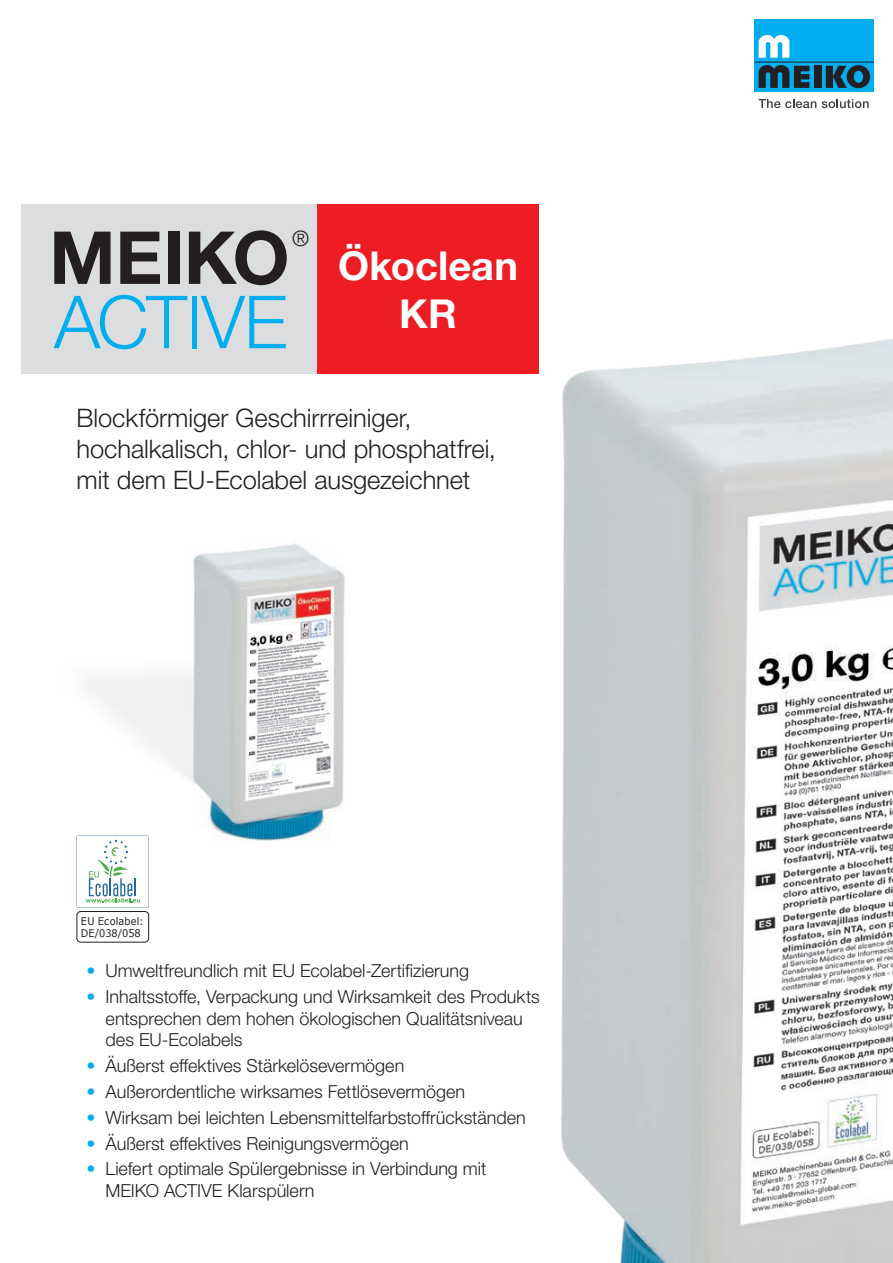
<style>
.page{position:relative;width:893px;height:1263px;background:#fff}
.page>*{position:absolute;margin:0;border:0;box-sizing:border-box;transform-origin:0 0}
.t1{font:300 73.2px "Helvetica Neue LTW1 G";letter-spacing:-.015em;color:#00aeef}
.t2{font:700 73.2px "Helvetica Neue LTW1 G";letter-spacing:-.005em;color:#231f20}
.t3{font:700 39.9px/47.8px "Helvetica Neue LTW1 G";color:#fff;text-align:center}
.t4{font:300 25.5px/30.6px "Helvetica Neue LTW1 G";letter-spacing:-.005em;color:#231f20}
.t5{font:300 21.3px "Helvetica Neue LTW1 G";color:#231f20}
.t6{font:300 18px/21.6px "Helvetica Neue LTW1 G";color:#231f20}
.t7{font:10.5px/12.6px "Verdana";letter-spacing:.015em;color:#231f20;scale:.93 1}
.s1{color:#00aeef}
</style>
<div class="page">
<img style="left:561px;top:338px;width:332px;height:925px">
<img style="left:76px;top:543px;width:269px;height:400px">
<div style="left:755px;top:19px;width:119px;height:73px;background:#00aeef"></div>
<div style="left:814px;top:66px;width:7px;height:22px;background:#231f20"></div>
<svg style="left:826px;top:65px;width:44px;height:23px"></svg>
<hr style="left:755px;top:62px;width:119px;height:1px;background:#231f20">
<svg style="left:759px;top:35px;width:30px;height:23px"></svg>
<svg style="left:759px;top:65px;width:50px;height:23px"></svg>
<svg style="left:759px;top:99px;width:57px;height:9px"></svg>
<svg style="left:822px;top:99px;width:47px;height:9px"></svg>
<div style="left:77px;top:911px;width:72px;height:31px;background:#fff;border-radius:4px"></div>
<div style="left:77px;top:911px;width:72px;height:31px;border:1px solid #231f20;border-radius:4px"></div>
<svg style="left:77px;top:836px;width:72px;height:72px"></svg>
<div style="left:21px;top:205px;width:297px;height:169px;background:#dcdddf"></div>
<div style="left:318px;top:205px;width:221px;height:169px;background:#ee1d23"></div>
<p class="t5" style="left:292px;top:225px;width:19px">®</p>
<h1 class="t2" style="left:49px;top:213px;width:242px">MEIKO</h1>
<h1 class="t1" style="left:54px;top:277px;width:235px">ACTIVE</h1>
<h2 class="t3" style="left:338px;top:241px;width:181px">Ökoclean<br>KR</h2>
<h3 class="t4" style="left:77px;top:403px;width:421px">Blockförmiger Geschirrreiniger, hochalkalisch, chlor- und phosphatfrei, mit dem EU-Ecolabel ausgezeichnet</h3>
<p class="t7" style="left:81px;top:914px;width:69px">EU Ecolabel:<br>DE/038/058</p>
<p class="t6" style="left:86px;top:960px;width:384px"><span class="s1">•</span> Umweltfreundlich mit EU Ecolabel-Zertifizierung</p>
<p class="t6" style="left:106px;top:986px;width:436px;text-indent:-19px"><span class="s1">•</span> Inhaltsstoffe, Verpackung und Wirksamkeit des Produkts entsprechen dem hohen ökologischen Qualitätsniveau des EU-Ecolabels</p>
<p class="t6" style="left:86px;top:1055px;width:319px"><span class="s1">•</span> Äußerst effektives Stärkelösevermögen</p>
<p class="t6" style="left:86px;top:1080px;width:380px"><span class="s1">•</span> Außerordentliche wirksames Fettlösevermögen</p>
<p class="t6" style="left:86px;top:1106px;width:441px"><span class="s1">•</span> Wirksam bei leichten Lebensmittelfarbstoffrückständen</p>
<p class="t6" style="left:86px;top:1132px;width:324px"><span class="s1">•</span> Äußerst effektives Reinigungsvermögen</p>
<p class="t6" style="left:106px;top:1158px;width:382px;text-indent:-19px"><span class="s1">•</span> Liefert optimale Spülergebnisse in Verbindung mit<br>MEIKO ACTIVE Klarspülern</p>
</div>
